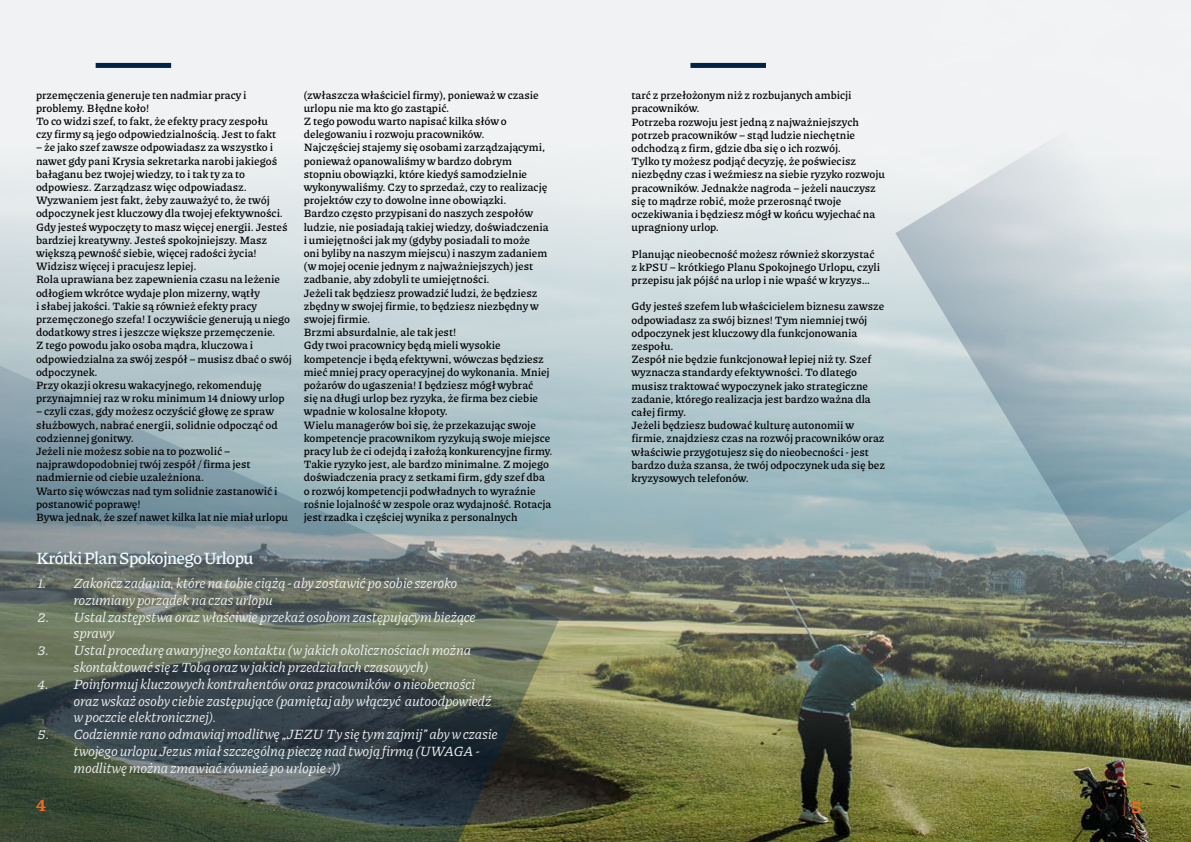
<style>
.page{position:relative;width:1191px;height:842px;background:#fff}
.page>*{position:absolute;margin:0;border:0;box-sizing:border-box;transform-origin:0 0}
.t1{font:800 18px "Piazzolla";color:#f26921}
.t2{font:600 17px "Piazzolla";letter-spacing:-.04em;color:#f1fafe}
.t3{font:italic 14px/16.8px "Piazzolla";letter-spacing:-.02em;color:#f1f3f4}
.t4{font:600 11px/13.2px "Piazzolla";color:#000}
</style>
<div class="page">
<img style="left:0;top:0;width:1191px;height:842px">
<svg style="left:0;top:284px;width:559px;height:558px;background:#798886"></svg>
<div style="left:96px;top:63px;width:75px;height:5px;background:#002246"></div>
<div style="left:690px;top:63px;width:76px;height:5px;background:#002246"></div>
<svg style="left:895px;top:77px;width:296px;height:489px"></svg>
<p class="t4" style="left:36px;top:88px;width:242px">przemęczenia generuje ten nadmiar pracy i problemy. Błędne koło!<br>To co widzi szef, to fakt, że efekty pracy zespołu czy firmy są jego odpowiedzialnością. Jest to fakt</p>
<p class="t4" style="left:36px;top:141px;width:257px">– że jako szef zawsze odpowiadasz za wszystko i nawet gdy pani Krysia sekretarka narobi jakiegoś bałaganu bez twojej wiedzy, to i tak ty za to odpowiesz. Zarządzasz więc odpowiadasz.<br>Wyzwaniem jest fakt, żeby zauważyć to, że twój odpoczynek jest kluczowy dla twojej efektywności.<br>Gdy jesteś wypoczęty to masz więcej energii. Jesteś bardziej kreatywny. Jesteś spokojniejszy. Masz większą pewność siebie, więcej radości życia!<br>Widzisz więcej i pracujesz lepiej.<br>Rola uprawiana bez zapewnienia czasu na leżenie odłogiem wkrótce wydaje plon mizerny, wątły<br>i słabej jakości. Takie są również efekty pracy przemęczonego szefa! I oczywiście generują u niego dodatkowy stres i jeszcze większe przemęczenie.<br>Z tego powodu jako osoba mądra, kluczowa i odpowiedzialna za swój zespół – musisz dbać o swój odpoczynek.<br>Przy okazji okresu wakacyjnego, rekomenduję przynajmniej raz w roku minimum 14 dniowy urlop</p>
<p class="t4" style="left:36px;top:405px;width:254px">– czyli czas, gdy możesz oczyścić głowę ze spraw służbowych, nabrać energii, solidnie odpocząć od codziennej gonitwy.<br>Jeżeli nie możesz sobie na to pozwolić – najprawdopodobniej twój zespół / firma jest nadmiernie od ciebie uzależniona.<br>Warto się wówczas nad tym solidnie zastanowić i postanowić poprawę!<br>Bywa jednak, że szef nawet kilka lat nie miał urlopu</p>
<h2 class="t2" style="left:36px;top:548px;width:219px">Krótki Plan Spokojnego Urlopu</h2>
<p class="t4" style="left:304px;top:88px;width:250px">(zwłaszcza właściciel firmy), ponieważ w czasie urlopu nie ma kto go zastąpić.<br>Z tego powodu warto napisać kilka słów o delegowaniu i rozwoju pracowników.<br>Najczęściej stajemy się osobami zarządzającymi, ponieważ opanowaliśmy w bardzo dobrym<br>stopniu obowiązki, które kiedyś samodzielnie wykonywaliśmy. Czy to sprzedaż, czy to realizację projektów czy to dowolne inne obowiązki.<br>Bardzo często przypisani do naszych zespołów ludzie, nie posiadają takiej wiedzy, doświadczenia i umiejętności jak my (gdyby posiadali to może<br>oni byliby na naszym miejscu) i naszym zadaniem (w mojej ocenie jednym z najważniejszych) jest zadbanie, aby zdobyli te umiejętności.<br>Jeżeli tak będziesz prowadzić ludzi, że będziesz zbędny w swojej firmie, to będziesz niezbędny w swojej firmie.<br>Brzmi absurdalnie, ale tak jest!<br>Gdy twoi pracownicy będą mieli wysokie kompetencje i będą efektywni, wówczas będziesz mieć mniej pracy operacyjnej do wykonania. Mniej pożarów do ugaszenia! I będziesz mógł wybrać<br>się na długi urlop bez ryzyka, że firma bez ciebie wpadnie w kolosalne kłopoty.<br>Wielu managerów boi się, że przekazując swoje kompetencje pracownikom ryzykują swoje miejsce pracy lub że ci odejdą i założą konkurencyjne firmy.<br>Takie ryzyko jest, ale bardzo minimalne. Z mojego doświadczenia pracy z setkami firm, gdy szef dba o rozwój kompetencji podwładnych to wyraźnie rośnie lojalność w zespole oraz wydajność. Rotacja jest rzadka i częściej wynika z personalnych</p>
<p class="t4" style="left:631px;top:89px;width:255px">tarć z przełożonym niż z rozbujanych ambicji pracowników.<br>Potrzeba rozwoju jest jedną z najważniejszych potrzeb pracowników – stąd ludzie niechętnie odchodzą z firm, gdzie dba się o ich rozwój.<br>Tylko ty możesz podjąć decyzję, że poświecisz niezbędny czas i weźmiesz na siebie ryzyko rozwoju pracowników. Jednakże nagroda – jeżeli nauczysz się to mądrze robić, może przerosnąć twoje oczekiwania i będziesz mógł w końcu wyjechać na upragniony urlop.</p>
<p class="t4" style="left:631px;top:247px;width:250px">Planując nieobecność możesz również skorzystać z kPSU – krótkiego Planu Spokojnego Urlopu, czyli przepisu jak pójść na urlop i nie wpaść w kryzys…</p>
<p class="t4" style="left:631px;top:300px;width:255px">Gdy jesteś szefem lub właścicielem biznesu zawsze odpowiadasz za swój biznes! Tym niemniej twój odpoczynek jest kluczowy dla funkcjonowania zespołu.<br>Zespół nie będzie funkcjonował lepiej niż ty. Szef wyznacza standardy efektywności. To dlatego musisz traktować wypoczynek jako strategiczne zadanie, którego realizacja jest bardzo ważna dla całej firmy.<br>Jeżeli będziesz budować kulturę autonomii w firmie, znajdziesz czas na rozwój pracowników oraz właściwie przygotujesz się do nieobecności - jest bardzo duża szansa, że twój odpoczynek uda się bez kryzysowych telefonów.</p>
<p class="t3" style="left:74px;top:574px;width:385px;text-indent:-36px">1. Zakończ zadania, którenatobie ciążą-aby zostawićpo sobie szeroko rozumianyporządeknaczasurlopu</p>
<p class="t3" style="left:74px;top:608px;width:403px;text-indent:-36px">2. Ustal zastępstwaorazwłaściwieprzekaż osobomzastępującymbieżące sprawy</p>
<p class="t3" style="left:38px;top:642px;width:435px;text-align:center">3. Ustalproceduręawaryjnego kontaktu(wjakichokolicznościachmożna skontaktować sięzTobąorazwjakichprzedziałachczasowych)</p>
<p class="t3" style="left:74px;top:675px;width:419px;text-indent:-36px">4. Poinformuj kluczowychkontrahentóworazpracowników onieobecności orazwskaż osoby ciebie zastępujące (pamiętajabywłączyć autoodpowiedź wpoczcie elektronicznej).</p>
<p class="t3" style="left:74px;top:726px;width:426px;text-indent:-36px">5. Codziennie rano odmawiajmodlitwę „JEZU Ty się tymzajmij”abywczasie twojegourlopuJezusmiał szczególnąpieczęnadtwojąfirmą(UWAGA&shy;modlitwęmożnazmawiać równieżpourlopie :))</p>
<h1 class="t1" style="left:36px;top:794px;width:12px">4</h1>
<h1 class="t1" style="left:1131px;top:796px;width:12px">5</h1>
</div>
